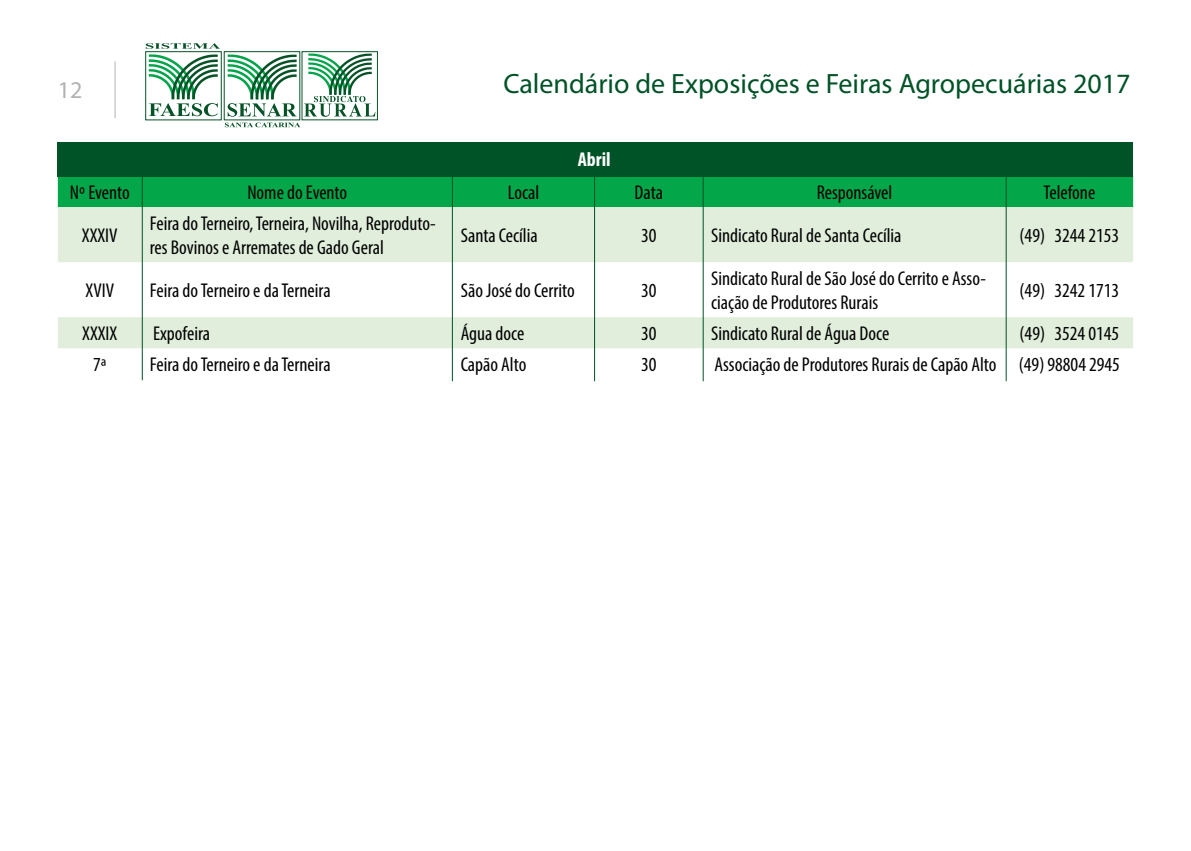
<style>
.page{position:relative;width:1191px;height:851px;background:#fff}
.page>*{position:absolute;margin:0;border:0;box-sizing:border-box;transform-origin:0 0}
.t1{font:28px "Myriad Pro";color:#005227}
.t2{font:24px "Myriad Pro";color:#b3b2b2}
.t3{font:condensed 20px/24px "Myriad Pro";color:#000}
.t4{font:700 condensed 20px "Myriad Pro";color:#fff}
</style>
<div class="page">
<hr style="left:115px;top:61px;width:1px;height:57px;background:#b3b2b2">
<div style="left:58px;top:176px;width:1075px;height:31px;background:#04a64a"></div>
<svg style="left:58px;top:207px;width:1075px;height:141px;fill:#e0eedb"></svg>
<div style="left:58px;top:142px;width:1075px;height:34px;background:#005227"></div>
<hr style="left:142px;top:175px;width:1px;height:205px;background:#005227">
<hr style="left:452px;top:176px;width:1px;height:205px;background:#005227">
<hr style="left:594px;top:176px;width:1px;height:205px;background:#005227">
<hr style="left:702px;top:176px;width:1px;height:205px;background:#005227">
<hr style="left:1005px;top:176px;width:1px;height:205px;background:#005227">
<svg style="left:146px;top:43px;width:229px;height:84px"></svg>
<div style="left:301px;top:51px;width:77px;height:69px;border:1px solid #075327"></div>
<p class="t2" style="left:58px;top:75px;width:26px">12</p>
<h1 class="t1" style="left:503px;top:66px;width:628px">Calendário de Exposições e Feiras Agropecuárias 2017</h1>
<p class="t4" style="left:578px;top:146px;width:34px">Abril</p>
<p class="t3" style="left:70px;top:180px;width:61px">Nº Evento</p>
<p class="t3" style="left:247px;top:180px;width:101px">Nome do Evento</p>
<p class="t3" style="left:508px;top:180px;width:33px">Local</p>
<p class="t3" style="left:634px;top:180px;width:30px">Data</p>
<p class="t3" style="left:816px;top:180px;width:77px">Responsável</p>
<p class="t3" style="left:1043px;top:180px;width:53px">Telefone</p>
<p class="t3" style="left:82px;top:223px;width:37px">XXXIV</p>
<p class="t3" style="left:150px;top:211px;width:287px">Feira do Terneiro, Terneira, Novilha, Reproduto&shy;res Bovinos e Arremates de Gado Geral</p>
<p class="t3" style="left:461px;top:223px;width:79px">Santa Cecília</p>
<p class="t3" style="left:641px;top:223px;width:17px">30</p>
<p class="t3" style="left:711px;top:223px;width:192px">Sindicato Rural de Santa Cecília</p>
<p class="t3" style="left:1019px;top:223px;width:101px">(49) 3244 2153</p>
<p class="t3" style="left:85px;top:278px;width:30px">XVIV</p>
<p class="t3" style="left:150px;top:278px;width:182px">Feira do Terneiro e da Terneira</p>
<p class="t3" style="left:461px;top:278px;width:115px">São José do Cerrito</p>
<p class="t3" style="left:641px;top:278px;width:17px">30</p>
<p class="t3" style="left:711px;top:266px;width:276px">Sindicato Rural de São José do Cerrito e Asso&shy;ciação de Produtores Rurais</p>
<p class="t3" style="left:1019px;top:278px;width:101px">(49) 3242 1713</p>
<p class="t3" style="left:82px;top:321px;width:37px">XXXIX</p>
<p class="t3" style="left:153px;top:321px;width:59px">Expofeira</p>
<p class="t3" style="left:461px;top:321px;width:65px">Água doce</p>
<p class="t3" style="left:641px;top:321px;width:17px">30</p>
<p class="t3" style="left:711px;top:321px;width:180px">Sindicato Rural de Água Doce</p>
<p class="t3" style="left:1019px;top:321px;width:101px">(49) 3524 0145</p>
<p class="t3" style="left:93px;top:352px;width:15px">7ª</p>
<p class="t3" style="left:150px;top:352px;width:182px">Feira do Terneiro e da Terneira</p>
<p class="t3" style="left:461px;top:352px;width:67px">Capão Alto</p>
<p class="t3" style="left:641px;top:352px;width:17px">30</p>
<p class="t3" style="left:714px;top:352px;width:407px">Associação de Produtores Rurais de Capão Alto (49) 98804 2945</p>
</div>
